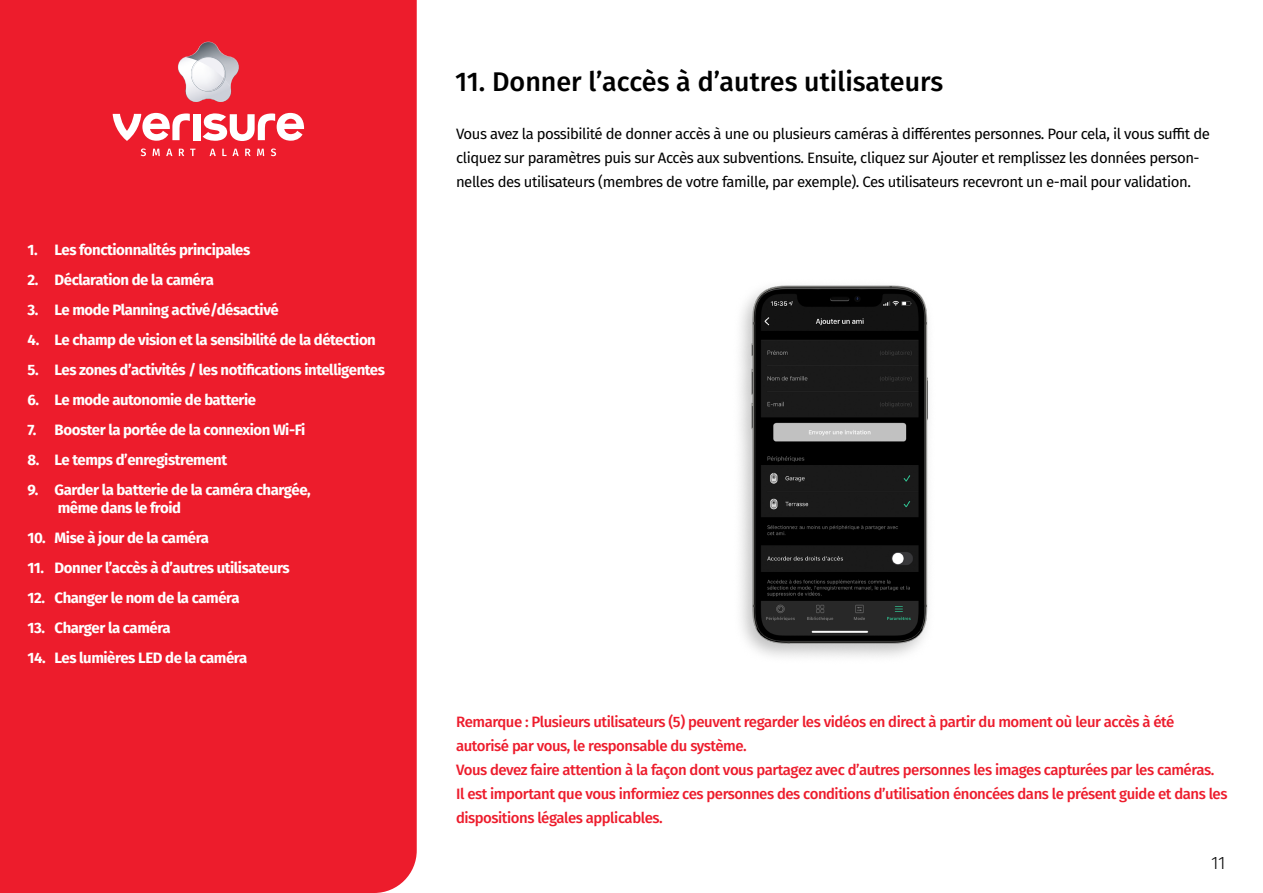
<style>
.page{position:relative;width:1263px;height:893px;background:#fff}
.page>*{position:absolute;margin:0;border:0;box-sizing:border-box;transform-origin:0 0}
.t1{font:500 27px "Fira Sans";color:#000}
.t2{font:300 18px "Fira Sans";color:#000}
.t3{font:700 15px/18px "Fira Sans";letter-spacing:-.03em;color:#fff}
.t4{font:500 15px/24px "Fira Sans";letter-spacing:-.03em;color:#ed1c2c}
.t5{font:15px/24px "Fira Sans";letter-spacing:-.03em;color:#000}
</style>
<div class="page">
<div style="left:0;top:0;width:417px;height:893px;background:#ed1c2c"></div>
<div style="left:193px;top:114px;width:7px;height:26px;background:#fff"></div>
<svg style="left:203px;top:113px;width:101px;height:28px"></svg>
<svg style="left:113px;top:113px;width:77px;height:28px"></svg>
<svg style="left:271px;top:148px;width:5px;height:8px"></svg>
<svg style="left:257px;top:149px;width:7px;height:7px"></svg>
<svg style="left:245px;top:149px;width:6px;height:7px"></svg>
<svg style="left:222px;top:149px;width:17px;height:7px"></svg>
<svg style="left:210px;top:149px;width:6px;height:7px"></svg>
<svg style="left:190px;top:149px;width:6px;height:7px"></svg>
<svg style="left:179px;top:149px;width:5px;height:7px"></svg>
<svg style="left:166px;top:149px;width:6px;height:7px"></svg>
<svg style="left:153px;top:149px;width:7px;height:7px"></svg>
<svg style="left:141px;top:148px;width:5px;height:8px"></svg>
<svg style="left:175px;top:40px;width:67px;height:65px;background:#d96873"></svg>
<img style="left:200px;top:58px;width:25px;height:33px">
<img style="left:208px;top:61px;width:15px;height:29px">
<img style="left:192px;top:58px;width:16px;height:32px">
<img style="left:740px;top:285px;width:189px;height:372px">
<p class="t3" style="left:28px;top:240px;width:224px">1. Les fonctionnalités principales</p>
<p class="t3" style="left:28px;top:270px;width:188px">2. Déclaration de la caméra</p>
<p class="t3" style="left:28px;top:300px;width:253px">3. Le mode Planning activé/désactivé</p>
<p class="t3" style="left:28px;top:330px;width:350px">4. Le champ de vision et la sensibilité de la détection</p>
<p class="t3" style="left:28px;top:360px;width:359px">5. Les zones d’activités / les notifications intelligentes</p>
<p class="t3" style="left:28px;top:390px;width:230px">6. Le mode autonomie de batterie</p>
<p class="t3" style="left:28px;top:420px;width:279px">7. Booster la portée de la connexion Wi-Fi</p>
<p class="t3" style="left:28px;top:450px;width:201px">8. Le temps d’enregistrement</p>
<p class="t3" style="left:58px;top:480px;width:254px;text-indent:-30px">9. Garder la batterie de la caméra chargée, même dans le froid</p>
<p class="t3" style="left:28px;top:528px;width:183px">10. Mise à jour de la caméra</p>
<p class="t3" style="left:28px;top:558px;width:264px">11. Donner l’accès à d’autres utilisateurs</p>
<p class="t3" style="left:28px;top:588px;width:213px">12. Changer le nom de la caméra</p>
<p class="t3" style="left:28px;top:618px;width:145px">13. Charger la caméra</p>
<p class="t3" style="left:28px;top:648px;width:221px">14. Les lumières LED de la caméra</p>
<h1 class="t1" style="left:455px;top:60px;width:490px">11. Donner l’accès à d’autres utilisateurs</h1>
<p class="t5" style="left:456px;top:122px;width:755px">Vous avez la possibilité de donner accès à une ou plusieurs caméras à différentes personnes. Pour cela, il vous suffit de cliquez sur paramètres puis sur Accès aux subventions. Ensuite, cliquez sur Ajouter et remplissez les données person&shy;nelles des utilisateurs (membres de votre famille, par exemple). Ces utilisateurs recevront un e-mail pour validation.</p>
<p class="t4" style="left:456px;top:709px;width:773px">Remarque : Plusieurs utilisateurs (5) peuvent regarder les vidéos en direct à partir du moment où leur accès à été autorisé par vous, le responsable du système.<br>Vous devez faire attention à la façon dont vous partagez avec d’autres personnes les images capturées par les caméras.<br>Il est important que vous informiez ces personnes des conditions d’utilisation énoncées dans le présent guide et dans les dispositions légales applicables.</p>
<p class="t2" style="left:1211px;top:850px;width:16px">11</p>
</div>
